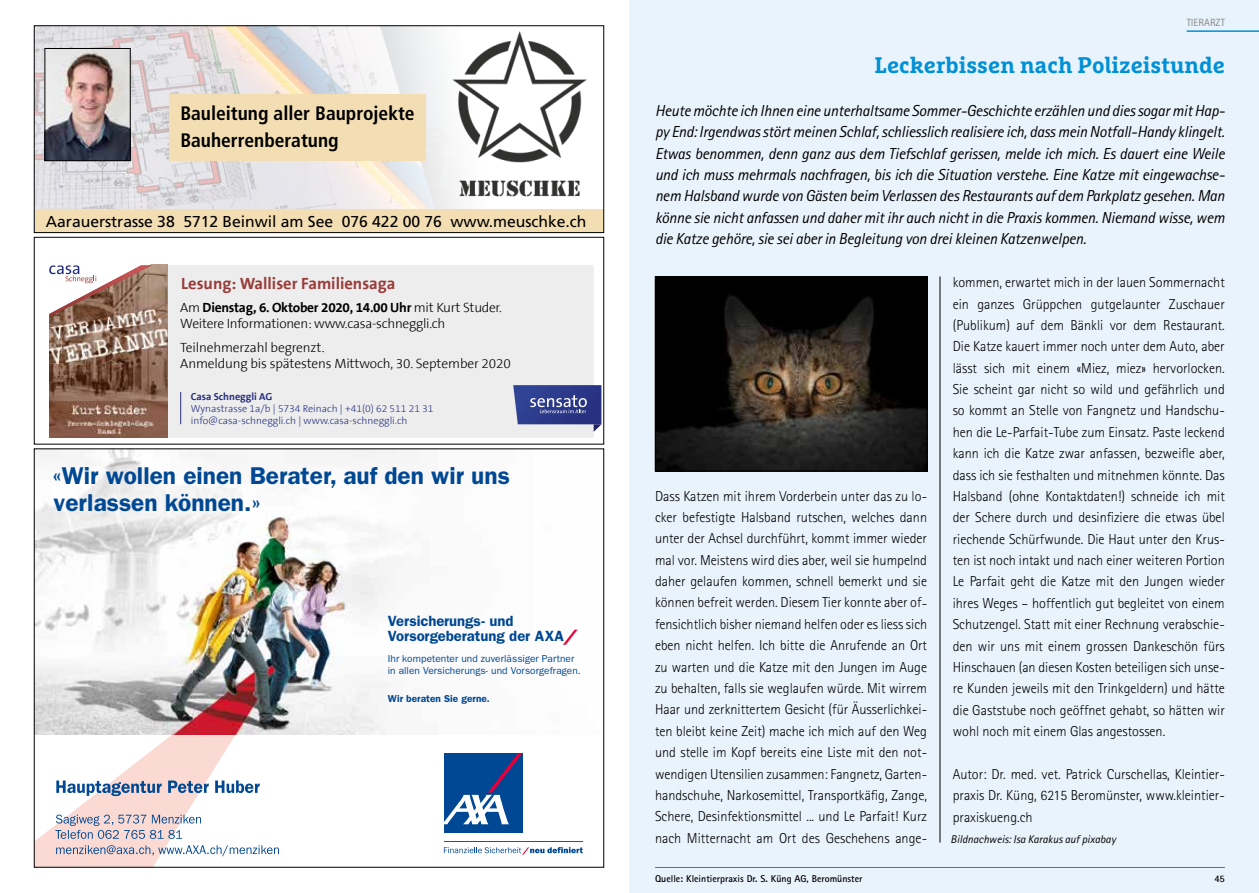
<style>
.page{position:relative;width:1259px;height:893px;background:#fff}
.page>*{position:absolute;margin:0;border:0;box-sizing:border-box;transform-origin:0 0}
.t1{font:600 24.45px/26.5px "ITC Franklin Gothic Std";color:#004893}
.t2{font:700 22.5px "Marselis Slab Pro";color:#0090d6}
.t3{font:700 condensed 19.5px/27px "Frutiger LT Std";color:#000}
.t4{font:700 16.5px "The Sans B7";color:#983c39}
.t5{font:italic 15.9px/21.3px "Rotis Sans Serif";letter-spacing:-.01em;color:#000;text-align:justify}
.t6{font:15.75px "Frutiger LT Std";letter-spacing:-.005em;color:#000}
.t7{font:600 14.85px/15.9px "ITC Franklin Gothic Std";letter-spacing:-.005em;color:#004893}
.t8{font:300 14.4px/21.3px "Rotis Sans Serif";color:#000;text-align:justify}
.t9{font:300 13.5px/23.4px "The Sans B3";letter-spacing:-.01em;color:#000}
.t10{font:700 13.5px "The Sans B7";letter-spacing:-.02em;color:#000}
.t11{font:italic 11.25px "Rotis Sans Serif";color:#000}
.t12{font:10.5px "Rotis Sans Serif";color:#868786}
.t13{font:300 10.2px/12px "The Sans B3";color:#262f80}
.t14{font:700 10.2px "The Sans B7";color:#262f80}
.t15{font:10.05px/12.8px "ITC Franklin Gothic Std";letter-spacing:.005em;color:#004893}
.t16{font:600 10.05px "ITC Franklin Gothic Std";letter-spacing:.005em;color:#004893}
.t17{font:700 9.9px "Rotis Sans Serif";color:#000}
.s1{font-family:"The Sans B3";font-weight:300}
.s2{font-family:"AXA Switch";font-weight:400;color:#e40038}
</style>
<div class="page">
<div style="left:629px;top:0;width:630px;height:893px;background:#e9f3fc"></div>
<hr style="left:1186px;top:30px;width:73px;height:2px;background:#0090d6">
<hr style="left:655px;top:867px;width:570px;height:1px;background:#0090d6">
<img style="left:36px;top:28px;width:424px;height:181px">
<img style="left:443px;top:30px;width:144px;height:172px">
<div style="left:169px;top:94px;width:256px;height:67px;background:#f3deb3"></div>
<div style="left:35px;top:209px;width:568px;height:24px;background:#f3deb3"></div>
<img style="left:47px;top:50px;width:81px;height:109px">
<div style="left:45px;top:48px;width:85px;height:113px;border:1px solid #000"></div>
<div style="left:34px;top:26px;width:570px;height:207px;border:1px solid #000"></div>
<svg style="left:444px;top:847px;width:139px;height:8px"></svg>
<div style="left:444px;top:753px;width:78px;height:79px;background:#004893"></div>
<svg style="left:444px;top:753px;width:78px;height:71px"></svg>
<hr style="left:444px;top:841px;width:139px;height:1px;background:#e40038">
<img style="left:36px;top:451px;width:360px;height:284px">
<svg style="left:36px;top:732px;width:243px;height:133px"></svg>
<div style="left:167px;top:265px;width:427px;height:173px;background:#ededed"></div>
<svg style="left:513px;top:385px;width:88px;height:47px;background:#5c66a3"></svg>
<img style="left:49px;top:265px;width:118px;height:173px">
<hr style="left:180px;top:392px;width:1px;height:32px;background:#262f80">
<svg style="left:49px;top:264px;width:116px;height:53px"></svg>
<div style="left:34px;top:237px;width:570px;height:207px;border:1px solid #000"></div>
<hr style="left:939px;top:276px;width:1px;height:567px;background:#000">
<img style="left:657px;top:278px;width:268px;height:191px">
<div style="left:655px;top:276px;width:272px;height:195px;border:1px solid #000"></div>
<h3 class="t3" style="left:180px;top:100px;width:236px">Bauleitung aller Bauprojekte<br>Bauherrenberatung</h3>
<p class="t6" style="left:46px;top:212px;width:542px">Aarauerstrasse 38 5712 Beinwil am See 076 422 00 76 www.meuschke.ch</p>
<p class="t4" style="left:181px;top:275px;width:216px">Lesung: Walliser Familiensaga</p>
<p class="t10" style="left:180px;top:300px;width:323px"><span class="s1">Am</span> Dienstag, 6. Oktober 2020, 14.00 Uhr <span class="s1">mit Kurt Studer.</span></p>
<p class="t9" style="left:180px;top:312px;width:267px">Weitere Informationen: www.casa-schneggli.ch<br>Teilnehmerzahl begrenzt.</p>
<p class="t9" style="left:180px;top:352px;width:332px">Anmeldung bis spätestens Mittwoch, 30. September 2020</p>
<p class="t14" style="left:191px;top:391px;width:83px">Casa Schneggli AG</p>
<p class="t13" style="left:191px;top:403px;width:244px">Wynastrasse 1a/b | 5734 Reinach | +41(0) 62 511 21 31 info@casa-schneggli.ch | www.casa-schneggli.ch</p>
<h1 class="t1" style="left:52px;top:463px;width:459px">«Wir wollen einen Berater, auf den wir uns verlassen können.»</h1>
<p class="t7" style="left:388px;top:612px;width:191px">Versicherungs- und<br>Vorsorgeberatung der AXA<span class="s2">/</span></p>
<p class="t15" style="left:388px;top:652px;width:194px">Ihr kompetenter und zuverlässiger Partner in allen Versicherungs- und Vorsorgefragen.</p>
<p class="t16" style="left:388px;top:693px;width:104px">Wir beraten Sie gerne.</p>
<p class="t12" style="left:1186px;top:16px;width:40px">TIERARZT</p>
<h2 class="t2" style="left:874px;top:51px;width:352px">Leckerbissen nach Polizeistunde</h2>
<p class="t5" style="left:655px;top:100px;width:571px">Heute möchte ich Ihnen eine unterhaltsame Sommer-Geschichte erzählen und dies sogar mit Hap&shy;py End: Irgendwas stört meinen Schlaf, schliesslich realisiere ich, dass mein Notfall-Handy klingelt.<br>Etwas benommen, denn ganz aus dem Tiefschlaf gerissen, melde ich mich. Es dauert eine Weile und ich muss mehrmals nachfragen, bis ich die Situation verstehe. Eine Katze mit eingewachse&shy;nem Halsband wurde von Gästen beim Verlassen des Restaurants auf dem Parkplatz gesehen. Man könne sie nicht anfassen und daher mit ihr auch nicht in die Praxis kommen. Niemand wisse, wem die Katze gehöre, sie sei aber in Begleitung von drei kleinen Katzenwelpen.</p>
<p class="t8" style="left:655px;top:485px;width:274px">Dass Katzen mit ihrem Vorderbein unter das zu lo&shy;cker befestigte Halsband rutschen, welches dann unter der Achsel durchführt, kommt immer wieder mal vor. Meistens wird dies aber, weil sie humpelnd daher gelaufen kommen, schnell bemerkt und sie können befreit werden. Diesem Tier konnte aber of&shy;fensichtlich bisher niemand helfen oder es liess sich eben nicht helfen. Ich bitte die Anrufende an Ort zu warten und die Katze mit den Jungen im Auge zu behalten, falls sie weglaufen würde. Mit wirrem Haar und zerknittertem Gesicht (für Äusserlichkei&shy;ten bleibt keine Zeit) mache ich mich auf den Weg und stelle im Kopf bereits eine Liste mit den not&shy;wendigen Utensilien zusammen: Fangnetz, Garten&shy;handschuhe, Narkosemittel, Transportkäfig, Zange, Schere, Desinfektionsmittel ... und Le Parfait! Kurz nach Mitternacht am Ort des Geschehens ange-</p>
<p class="t8" style="left:952px;top:272px;width:274px">kommen, erwartet mich in der lauen Sommernacht ein ganzes Grüppchen gutgelaunter Zuschauer (Publikum) auf dem Bänkli vor dem Restaurant.<br>Die Katze kauert immer noch unter dem Auto, aber lässt sich mit einem «Miez, miez» hervorlocken.<br>Sie scheint gar nicht so wild und gefährlich und so kommt an Stelle von Fangnetz und Handschu&shy;hen die Le-Parfait-Tube zum Einsatz. Paste leckend kann ich die Katze zwar anfassen, bezweifle aber, dass ich sie festhalten und mitnehmen könnte. Das Halsband (ohne Kontaktdaten!) schneide ich mit der Schere durch und desinfiziere die etwas übel riechende Schürfwunde. Die Haut unter den Krus&shy;ten ist noch intakt und nach einer weiteren Portion Le Parfait geht die Katze mit den Jungen wieder ihres Weges – hoffentlich gut begleitet von einem Schutzengel. Statt mit einer Rechnung verabschie&shy;den wir uns mit einem grossen Dankeschön fürs Hinschauen (an diesen Kosten beteiligen sich unse&shy;re Kunden jeweils mit den Trinkgeldern) und hätte die Gaststube noch geöffnet gehabt, so hätten wir wohl noch mit einem Glas angestossen.</p>
<p class="t8" style="left:952px;top:763px;width:274px">Autor: Dr. med. vet. Patrick Curschellas, Kleintier&shy;praxis Dr. Küng, 6215 Beromünster, www.kleintier&shy;praxiskueng.ch</p>
<p class="t11" style="left:950px;top:832px;width:167px">Bildnachweis: Isa Karakus auf pixabay</p>
<p class="t17" style="left:655px;top:872px;width:209px">Quelle: Kleintierpraxis Dr. S. Küng AG, Beromünster</p>
<p class="t17" style="left:1214px;top:872px;width:12px">45</p>
</div>
